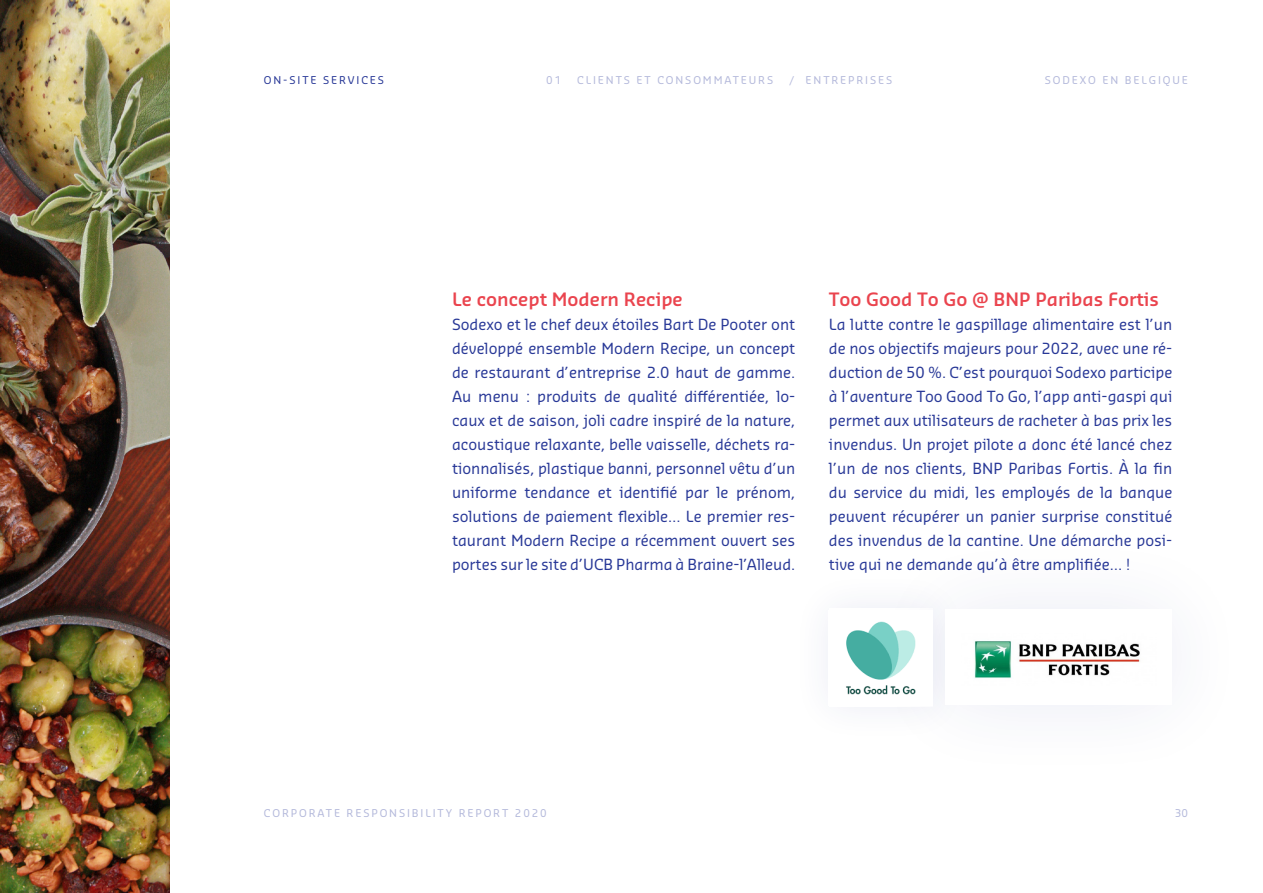
<style>
.page{position:relative;width:1263px;height:893px;background:#fff}
.page>*{position:absolute;margin:0;border:0;box-sizing:border-box;transform-origin:0 0}
.t1{font:600 18px "Sansa Pro";color:#ea444e}
.t2{font:15px/24px "Sansa Pro";color:#283897;text-align:justify}
.t3{font:10.5px "Sansa Pro";letter-spacing:.18em;color:#b4b9db}
.t4{font:10.5px "Sansa Pro";letter-spacing:.18em;color:#283897}
</style>
<div class="page">
<img style="left:0;top:0;width:169px;height:893px">
<img style="left:846px;top:621px;width:70px;height:74px">
<img style="left:974px;top:641px;width:166px;height:38px">
<p class="t4" style="left:264px;top:73px;width:122px">ON-SITE SERVICES</p>
<p class="t3" style="left:546px;top:73px;width:17px">01</p>
<p class="t3" style="left:577px;top:73px;width:197px">CLIENTS ET CONSOMMATEURS</p>
<p class="t3" style="left:789px;top:73px;width:105px">/ ENTREPRISES</p>
<p class="t3" style="left:1045px;top:73px;width:145px">SODEXO EN BELGIQUE</p>
<p class="t1" style="left:452px;top:288px;width:232px">Le concept Modern Recipe</p>
<p class="t2" style="left:452px;top:312px;width:345px">Sodexo et le chef deux étoiles Bart De Pooter ont développé ensemble Modern Recipe, un concept de restaurant d’entreprise 2.0 haut de gamme.<br>Au menu : produits de qualité différentiée, lo&shy;caux et de saison, joli cadre inspiré de la nature, acoustique relaxante, belle vaisselle, déchets ra&shy;tionnalisés, plastique banni, personnel vêtu d’un uniforme tendance et identifié par le prénom, solutions de paiement flexible… Le premier res&shy;taurant Modern Recipe a récemment ouvert ses portes sur le site d’UCB Pharma à Braine-l’Alleud.</p>
<p class="t1" style="left:829px;top:288px;width:332px">Too Good To Go @ BNP Paribas Fortis</p>
<p class="t2" style="left:829px;top:312px;width:345px">La lutte contre le gaspillage alimentaire est l’un de nos objectifs majeurs pour 2022, avec une ré&shy;duction de 50 %. C’est pourquoi Sodexo participe à l’aventure Too Good To Go, l’app anti-gaspi qui permet aux utilisateurs de racheter à bas prix les invendus. Un projet pilote a donc été lancé chez l’un de nos clients, BNP Paribas Fortis. À la fin du service du midi, les employés de la banque peuvent récupérer un panier surprise constitué des invendus de la cantine. Une démarche posi&shy;tive qui ne demande qu’à être amplifiée… !</p>
<p class="t3" style="left:264px;top:806px;width:284px">CORPORATE RESPONSIBILITY REPORT 2020</p>
<p class="t3" style="left:1175px;top:806px;width:15px">30</p>
</div>
